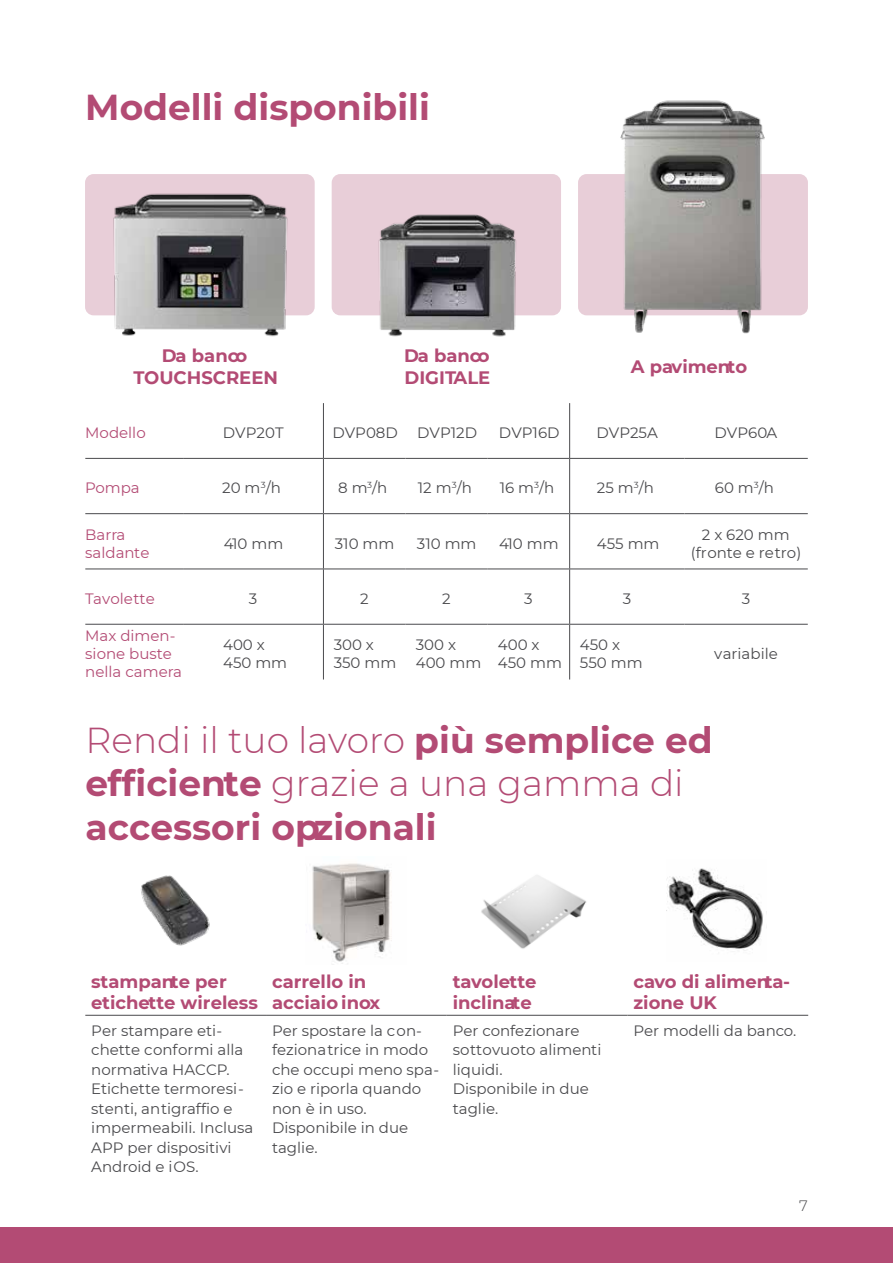
<style>
.page{position:relative;width:893px;height:1263px;background:#fff}
.page>*{position:absolute;margin:0;border:0;box-sizing:border-box;transform-origin:0 0}
.t1{font:700 36px/43.2px "Montserrat";color:#b34b74}
.t2{font:700 18px/21.6px "Montserrat";color:#b34b74}
.t3{font:15px/19.5px "Montserrat";color:#4a4a4d}
.t4{font:15px/18px "Montserrat";color:#b34b74}
.t5{font:300 15px "Montserrat";color:#4a4a4d}
.s1{font-weight:300}
</style>
<div class="page">
<div style="left:0;top:1227px;width:893px;height:36px;background:#b34b74"></div>
<img style="left:141px;top:875px;width:69px;height:71px">
<img style="left:666px;top:868px;width:97px;height:83px">
<img style="left:312px;top:863px;width:80px;height:101px">
<img style="left:481px;top:875px;width:105px;height:74px">
<hr style="left:85px;top:1015px;width:181px;height:1px;background:#4a4a4d">
<hr style="left:266px;top:1015px;width:181px;height:1px;background:#4a4a4d">
<hr style="left:447px;top:1015px;width:180px;height:1px;background:#4a4a4d">
<hr style="left:627px;top:1015px;width:181px;height:1px;background:#4a4a4d">
<div style="left:85px;top:174px;width:230px;height:141px;background:#e8ced8;border-radius:9px"></div>
<div style="left:578px;top:174px;width:230px;height:141px;background:#e8ced8;border-radius:9px"></div>
<img style="left:619px;top:100px;width:148px;height:234px">
<img style="left:95px;top:193px;width:210px;height:144px">
<hr style="left:85px;top:458px;width:98px;height:1px;background:#4a4a4d">
<hr style="left:183px;top:458px;width:140px;height:1px;background:#4a4a4d">
<hr style="left:323px;top:458px;width:82px;height:1px;background:#4a4a4d">
<hr style="left:405px;top:458px;width:83px;height:1px;background:#4a4a4d">
<hr style="left:488px;top:458px;width:82px;height:1px;background:#4a4a4d">
<hr style="left:570px;top:458px;width:114px;height:1px;background:#4a4a4d">
<hr style="left:684px;top:458px;width:124px;height:1px;background:#4a4a4d">
<hr style="left:85px;top:513px;width:98px;height:1px;background:#4a4a4d">
<hr style="left:183px;top:513px;width:140px;height:1px;background:#4a4a4d">
<hr style="left:323px;top:513px;width:82px;height:1px;background:#4a4a4d">
<hr style="left:405px;top:513px;width:83px;height:1px;background:#4a4a4d">
<hr style="left:488px;top:513px;width:82px;height:1px;background:#4a4a4d">
<hr style="left:570px;top:513px;width:114px;height:1px;background:#4a4a4d">
<hr style="left:684px;top:513px;width:124px;height:1px;background:#4a4a4d">
<hr style="left:85px;top:569px;width:98px;height:1px;background:#4a4a4d">
<hr style="left:183px;top:569px;width:140px;height:1px;background:#4a4a4d">
<hr style="left:323px;top:569px;width:82px;height:1px;background:#4a4a4d">
<hr style="left:405px;top:569px;width:83px;height:1px;background:#4a4a4d">
<hr style="left:488px;top:569px;width:82px;height:1px;background:#4a4a4d">
<hr style="left:570px;top:569px;width:114px;height:1px;background:#4a4a4d">
<hr style="left:684px;top:569px;width:124px;height:1px;background:#4a4a4d">
<hr style="left:85px;top:624px;width:98px;height:1px;background:#4a4a4d">
<hr style="left:183px;top:624px;width:140px;height:1px;background:#4a4a4d">
<hr style="left:323px;top:624px;width:82px;height:1px;background:#4a4a4d">
<hr style="left:405px;top:624px;width:83px;height:1px;background:#4a4a4d">
<hr style="left:488px;top:624px;width:82px;height:1px;background:#4a4a4d">
<hr style="left:570px;top:624px;width:114px;height:1px;background:#4a4a4d">
<hr style="left:684px;top:624px;width:124px;height:1px;background:#4a4a4d">
<hr style="left:569px;top:403px;width:1px;height:55px;background:#4a4a4d">
<hr style="left:569px;top:459px;width:1px;height:54px;background:#4a4a4d">
<hr style="left:569px;top:514px;width:1px;height:55px;background:#4a4a4d">
<hr style="left:569px;top:569px;width:1px;height:55px;background:#4a4a4d">
<hr style="left:569px;top:625px;width:1px;height:54px;background:#4a4a4d">
<hr style="left:323px;top:403px;width:1px;height:55px;background:#4a4a4d">
<hr style="left:323px;top:459px;width:1px;height:54px;background:#4a4a4d">
<hr style="left:323px;top:514px;width:1px;height:55px;background:#4a4a4d">
<hr style="left:323px;top:569px;width:1px;height:55px;background:#4a4a4d">
<hr style="left:323px;top:625px;width:1px;height:54px;background:#4a4a4d">
<img style="left:331px;top:174px;width:230px;height:163px">
<h1 class="t1" style="left:85px;top:84px;width:346px">Modelli disponibili</h1>
<p class="t2" style="left:134px;top:344px;width:146px;text-align:center">Da banco<br>TOUCHSCREEN</p>
<p class="t2" style="left:404px;top:344px;width:88px">Da banco<br>DIGITALE</p>
<p class="t2" style="left:631px;top:355px;width:118px">A pavimento</p>
<p class="t4" style="left:85px;top:423px;width:62px">Modello</p>
<p class="t3" style="left:223px;top:422px;width:62px">DVP20T</p>
<p class="t3" style="left:332px;top:422px;width:67px">DVP08D</p>
<p class="t3" style="left:417px;top:422px;width:61px">DVP12D</p>
<p class="t3" style="left:499px;top:422px;width:62px">DVP16D</p>
<p class="t3" style="left:596px;top:422px;width:63px">DVP25A</p>
<p class="t3" style="left:715px;top:422px;width:64px">DVP60A</p>
<p class="t4" style="left:85px;top:478px;width:56px">Pompa</p>
<p class="t3" style="left:222px;top:478px;width:60px">20 m<sup>3</sup>/h</p>
<p class="t3" style="left:338px;top:478px;width:51px">8 m<sup>3</sup>/h</p>
<p class="t3" style="left:418px;top:478px;width:56px">12 m<sup>3</sup>/h</p>
<p class="t3" style="left:500px;top:478px;width:56px">16 m<sup>3</sup>/h</p>
<p class="t3" style="left:597px;top:478px;width:59px">25 m<sup>3</sup>/h</p>
<p class="t3" style="left:715px;top:478px;width:61px">60 m<sup>3</sup>/h</p>
<p class="t4" style="left:85px;top:525px;width:66px">Barra saldante</p>
<p class="t3" style="left:224px;top:533px;width:61px">410 mm</p>
<p class="t3" style="left:335px;top:533px;width:61px">310 mm</p>
<p class="t3" style="left:417px;top:533px;width:61px">310 mm</p>
<p class="t3" style="left:499px;top:533px;width:61px">410 mm</p>
<p class="t3" style="left:597px;top:533px;width:64px">455 mm</p>
<p class="t3" style="left:691px;top:525px;width:112px;line-height:18px;text-align:center">2 x 620 mm (fronte e retro)</p>
<p class="t4" style="left:85px;top:589px;width:71px">Tavolette</p>
<p class="t3" style="left:249px;top:588px;width:10px">3</p>
<p class="t3" style="left:360px;top:588px;width:10px">2</p>
<p class="t3" style="left:442px;top:588px;width:10px">2</p>
<p class="t3" style="left:524px;top:588px;width:10px">3</p>
<p class="t3" style="left:623px;top:588px;width:10px">3</p>
<p class="t3" style="left:742px;top:588px;width:10px">3</p>
<p class="t4" style="left:85px;top:626px;width:98px">Max dimen&shy;sione buste nella camera</p>
<p class="t3" style="left:223px;top:635px;width:66px;line-height:18px">400 x<br>450 mm</p>
<p class="t3" style="left:334px;top:635px;width:64px;line-height:18px">300 x<br>350 mm</p>
<p class="t3" style="left:416px;top:635px;width:67px;line-height:18px">300 x<br>400 mm</p>
<p class="t3" style="left:498px;top:635px;width:66px;line-height:18px">400 x<br>450 mm</p>
<p class="t3" style="left:580px;top:635px;width:64px;line-height:18px">450 x<br>550 mm</p>
<p class="t3" style="left:714px;top:643px;width:65px">variabile</p>
<h1 class="t1" style="left:86px;top:717px;width:629px"><span class="s1">Rendi il tuo lavoro</span> più semplice ed efficiente <span class="s1">grazie a una gamma di </span>accessori opzionali</h1>
<p class="t2" style="left:91px;top:969px;width:168px">stampante per etichette wireless</p>
<p class="t2" style="left:272px;top:969px;width:110px">carrello in acciaio inox</p>
<p class="t2" style="left:453px;top:969px;width:85px">tavolette inclinate</p>
<p class="t2" style="left:633px;top:969px;width:158px">cavo di alimenta&shy;zione UK</p>
<p class="t3" style="left:91px;top:1020px;width:164px">Per stampare eti&shy;chette conformi alla normativa HACCP.<br>Etichette termoresi&shy;stenti, antigraffio e impermeabili. Inclusa<br>APP per dispositivi<br>Android e iOS.</p>
<p class="t3" style="left:272px;top:1020px;width:169px">Per spostare la con&shy;fezionatrice in modo che occupi meno spa&shy;zio e riporla quando non è in uso.<br>Disponibile in due taglie.</p>
<p class="t3" style="left:453px;top:1020px;width:150px">Per confezionare sottovuoto alimenti liquidi.<br>Disponibile in due taglie.</p>
<p class="t3" style="left:633px;top:1020px;width:165px">Per modelli da banco.</p>
<p class="t5" style="left:799px;top:1196px;width:10px">7</p>
</div>
